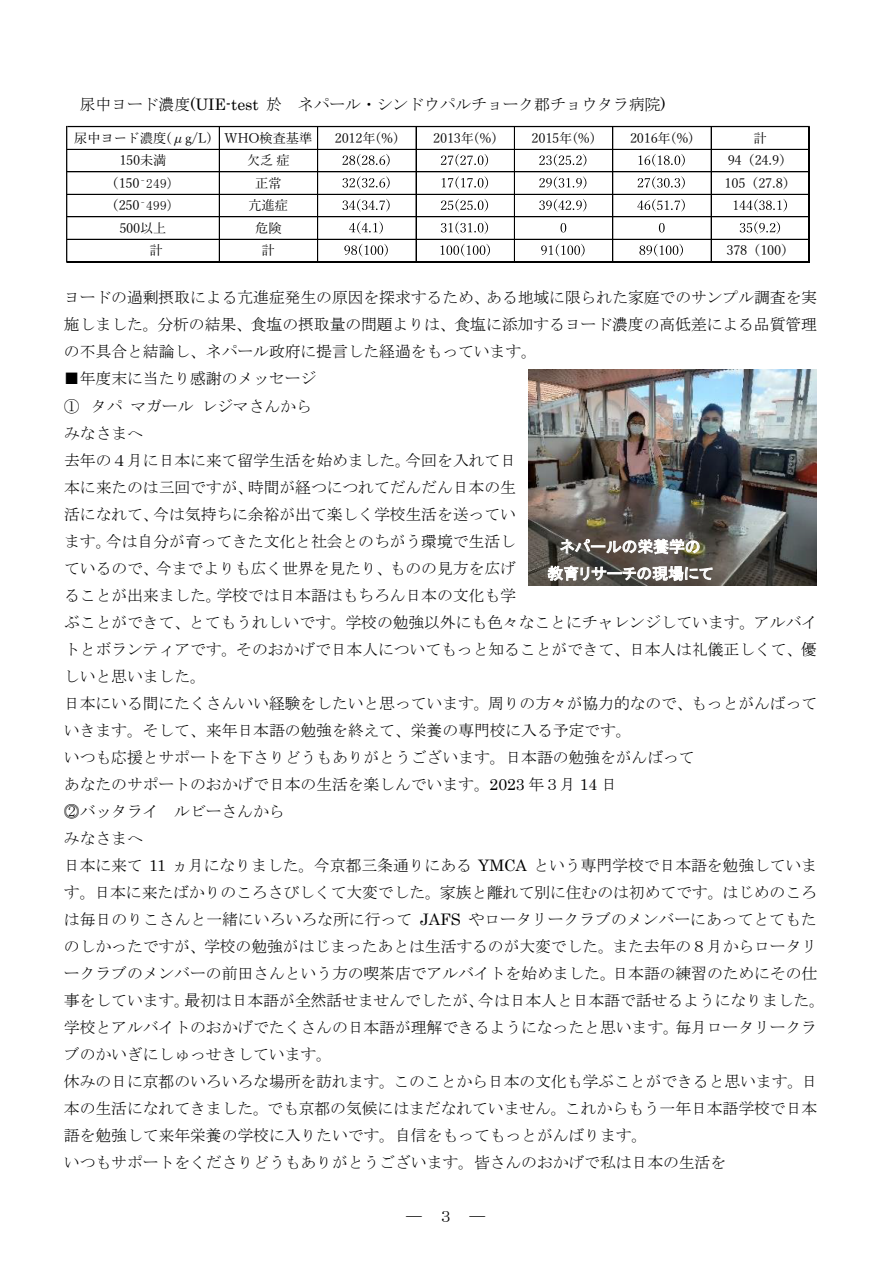
<style>
.page{position:relative;width:893px;height:1264px;background:#fff}
.page>*{position:absolute;margin:0;border:0;box-sizing:border-box;transform-origin:0 0}
.t1{font:15.9px/27px "MS Mincho";color:#000;text-align:justify}
.t2{font:15.9px/26.8px "MS P Gothic";color:#fff;text-align:center}
.t3{font:13.05px/22.5px "Yu Mincho";letter-spacing:-.02em;color:#000;text-align:center}
.t4{font:13.05px "MS Mincho";letter-spacing:.02em;color:#000}
.s1{font-family:"Century"}
.s2{font-family:"Yu Mincho"}
</style>
<div class="page">
<img style="left:529px;top:369px;width:288px;height:216px">
<svg style="left:342px;top:154px;width:48px;height:12px"></svg>
<svg style="left:441px;top:154px;width:47px;height:12px"></svg>
<svg style="left:539px;top:154px;width:47px;height:12px"></svg>
<svg style="left:638px;top:154px;width:47px;height:12px"></svg>
<svg style="left:342px;top:176px;width:48px;height:13px"></svg>
<svg style="left:442px;top:176px;width:46px;height:13px"></svg>
<svg style="left:539px;top:176px;width:47px;height:13px"></svg>
<svg style="left:638px;top:176px;width:47px;height:13px"></svg>
<svg style="left:342px;top:199px;width:48px;height:12px"></svg>
<svg style="left:441px;top:199px;width:47px;height:12px"></svg>
<svg style="left:539px;top:199px;width:47px;height:12px"></svg>
<svg style="left:637px;top:199px;width:48px;height:12px"></svg>
<svg style="left:734px;top:199px;width:53px;height:12px"></svg>
<svg style="left:349px;top:221px;width:34px;height:13px"></svg>
<svg style="left:441px;top:221px;width:47px;height:13px"></svg>
<svg style="left:560px;top:223px;width:6px;height:9px"></svg>
<svg style="left:659px;top:223px;width:6px;height:9px"></svg>
<svg style="left:740px;top:221px;width:40px;height:13px"></svg>
<svg style="left:344px;top:244px;width:44px;height:12px"></svg>
<svg style="left:440px;top:244px;width:50px;height:12px"></svg>
<svg style="left:541px;top:244px;width:44px;height:12px"></svg>
<svg style="left:639px;top:244px;width:44px;height:12px"></svg>
<hr style="left:66px;top:126px;width:1px;height:136px;background:#000">
<hr style="left:219px;top:127px;width:1px;height:134px;background:#000">
<hr style="left:317px;top:127px;width:1px;height:134px;background:#000">
<hr style="left:416px;top:127px;width:1px;height:134px;background:#000">
<hr style="left:514px;top:127px;width:1px;height:134px;background:#000">
<hr style="left:612px;top:127px;width:1px;height:134px;background:#000">
<hr style="left:711px;top:127px;width:1px;height:134px;background:#000">
<hr style="left:809px;top:127px;width:1px;height:135px;background:#000">
<hr style="left:67px;top:126px;width:743px;height:1px;background:#000">
<hr style="left:67px;top:149px;width:742px;height:1px;background:#000">
<hr style="left:67px;top:171px;width:742px;height:1px;background:#000">
<hr style="left:67px;top:194px;width:742px;height:1px;background:#000">
<hr style="left:67px;top:216px;width:742px;height:1px;background:#000">
<hr style="left:67px;top:239px;width:742px;height:1px;background:#000">
<hr style="left:67px;top:261px;width:743px;height:1px;background:#000">
<svg style="left:560px;top:538px;width:140px;height:16px"></svg>
<svg style="left:547px;top:565px;width:166px;height:21px;background:#85817d"></svg>
<p class="t1" style="left:80px;top:91px;width:587px">尿中ヨード濃度<span class="s1">(UIE-test</span> 於 ネパール・シンドウパルチョーク郡チョウタラ病院<span class="s1">)</span></p>
<p class="t3" style="left:74px;top:125px;width:240px">尿中ヨード濃度(μg/L) WHO検査基準</p>
<p class="t3" style="left:335px;top:125px;width:65px">2012年(%)</p>
<p class="t3" style="left:433px;top:125px;width:65px">2013年(%)</p>
<p class="t3" style="left:532px;top:125px;width:65px">2015年(%)</p>
<p class="t3" style="left:630px;top:125px;width:65px">2016年(%)</p>
<p class="t3" style="left:753px;top:125px;width:15px">計</p>
<p class="t3" style="left:119px;top:148px;width:49px">150未満</p>
<p class="t3" style="left:247px;top:148px;width:44px">欠乏症</p>
<p class="t3" style="left:728px;top:148px;width:66px">94（24.9）</p>
<p class="t4" style="left:106px;top:176px;width:76px"><span class="s2">（150</span>⁻249）</p>
<p class="t3" style="left:255px;top:170px;width:28px">正常</p>
<p class="t3" style="left:725px;top:170px;width:73px">105（27.8）</p>
<p class="t4" style="left:106px;top:199px;width:76px"><span class="s2">（250</span>⁻499）</p>
<p class="t3" style="left:248px;top:193px;width:41px">亢進症</p>
<p class="t3" style="left:119px;top:215px;width:49px">500以上</p>
<p class="t3" style="left:255px;top:215px;width:28px">危険計</p>
<p class="t3" style="left:726px;top:238px;width:69px">378（100）</p>
<p class="t1" style="left:64px;top:284px;width:755px">ヨードの過剰摂取による亢進症発生の原因を探求するため、ある地域に限られた家庭でのサンプル調査を実施しました。分析の結果、食塩の摂取量の問題よりは、食塩に添加するヨード濃度の高低差による品質管理の不具合と結論し、ネパール政府に提言した経過をもっています。</p>
<p class="t1" style="left:64px;top:365px;width:763px;text-align:left">■年度末に当たり感謝のメッセージ<br>① タパマガールレジマさんから<br>みなさまへ<br>去年の４月に日本に来て留学生活を始めました。今回を入れて日<br>本に来たのは三回ですが、時間が経つにつれてだんだん日本の生<br>活になれて、今は気持ちに余裕が出て楽しく学校生活を送ってい<br>ます。今は自分が育ってきた文化と社会とのちがう環境で生活し<br>ているので、今までよりも広く世界を見たり、ものの見方を広げ<br>ることが出来ました。学校では日本語はもちろん日本の文化も学<br>ぶことができて、とてもうれしいです。学校の勉強以外にも色々なことにチャレンジしています。アルバイトとボランティアです。そのおかげで日本人についてもっと知ることができて、日本人は礼儀正しくて、優しいと思いました。<br>日本にいる間にたくさんいい経験をしたいと思っています。周りの方々が協力的なので、もっとがんばっていきます。そして、来年日本語の勉強を終えて、栄養の専門校に入る予定です。<br>いつも応援とサポートを下さりどうもありがとうございます。日本語の勉強をがんばって<br>あなたのサポートのおかげで日本の生活を楽しんでいます。<span class="s1">2023</span> 年３月 <span class="s1">14</span> 日<br>⓶バッタライ ルビーさんから<br>みなさまへ<br>日本に来て <span class="s1">11</span> ヵ月になりました。今京都三条通りにある <span class="s1">YMCA</span> という専門学校で日本語を勉強しています。日本に来たばかりのころさびしくて大変でした。家族と離れて別に住むのは初めてです。はじめのころは毎日のりこさんと一緒にいろいろな所に行って <span class="s1">JAFS</span> やロータリークラブのメンバーにあってとてもたのしかったですが、学校の勉強がはじまったあとは生活するのが大変でした。また去年の８月からロータリークラブのメンバーの前田さんという方の喫茶店でアルバイトを始めました。日本語の練習のためにその仕事をしています。最初は日本語が全然話せませんでしたが、今は日本人と日本語で話せるようになりました。学校とアルバイトのおかげでたくさんの日本語が理解できるようになったと思います。毎月ロータリークラブのかいぎにしゅっせきしています。<br>休みの日に京都のいろいろな場所を訪れます。このことから日本の文化も学ぶことができると思います。日本の生活になれてきました。でも京都の気候にはまだなれていません。これからもう一年日本語学校で日本語を勉強して来年栄養の学校に入りたいです。自信をもってもっとがんばります。<br>いつもサポートをくださりどうもありがとうございます。皆さんのおかげで私は日本の生活を</p>
<p class="t2" style="left:547px;top:533px;width:167px">ネパールの栄養学の<br>教育リサーチの現場にて</p>
</div>
